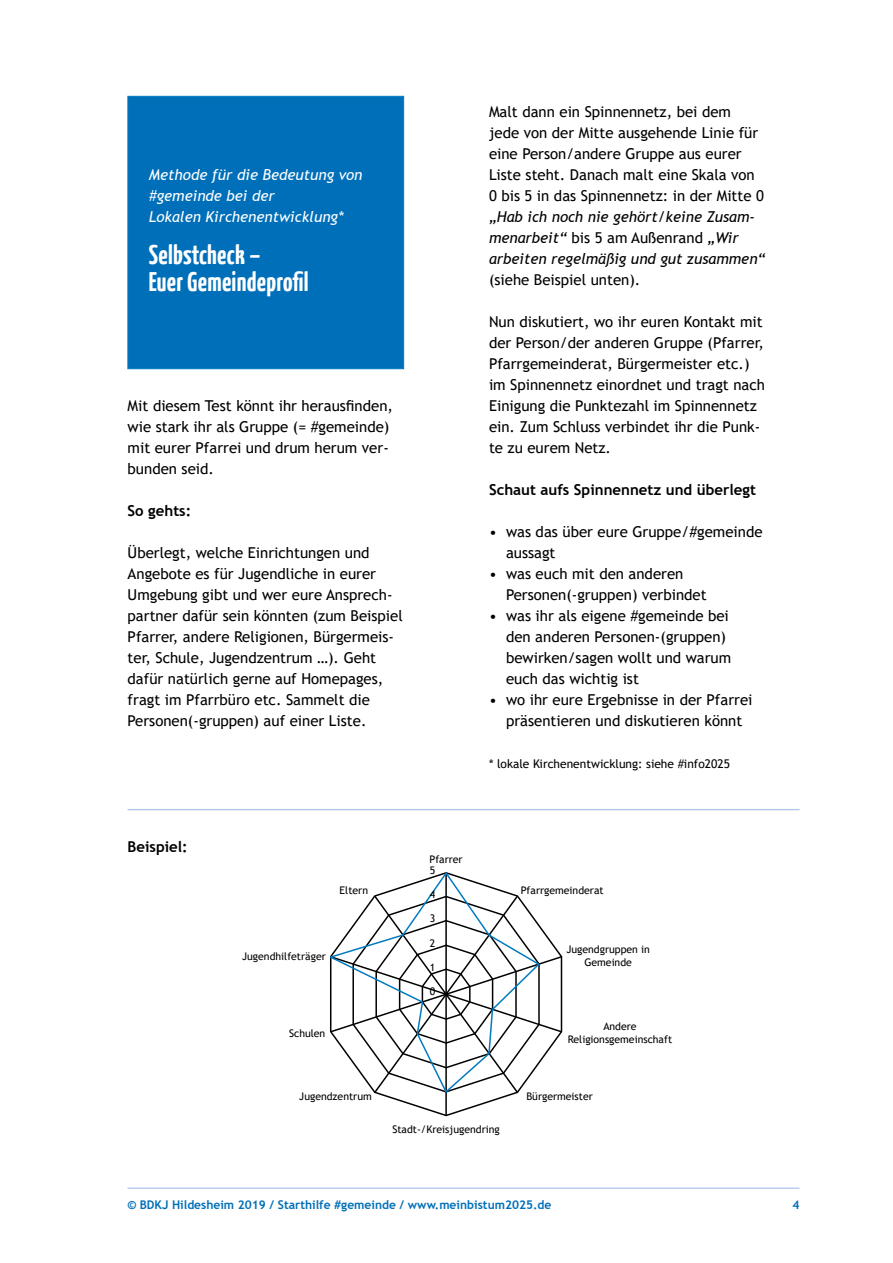
<style>
.page{position:relative;width:893px;height:1263px;background:#fff}
.page>*{position:absolute;margin:0;border:0;box-sizing:border-box;transform-origin:0 0}
.überschrift_2{font:700 27px/27px "BDKJ";color:#fff}
.fließ{font:15px/21px "Trebuchet MS";color:#000}
.fließ-2{font:italic 15px/21px "Trebuchet MS";color:#fff}
.fließ-3{font:700 15px "Trebuchet MS";color:#000}
.t1{font:700 12px "Trebuchet MS";color:#006fb9}
.fließ-4{font:12px "Trebuchet MS";color:#000}
.fließ-5{font:10.5px/13.5px "Trebuchet MS";color:#000;text-align:center}
.s1{font-style:italic}
</style>
<div class="page">
<hr style="left:128px;top:1188px;width:671px;height:1px;background:#97b8e2">
<div style="left:127px;top:96px;width:277px;height:273px;background:#006fb9;border:1px solid #007ac1"></div>
<hr style="left:128px;top:809px;width:671px;height:1px;background:#97b8e2">
<svg style="left:378px;top:1094px;width:137px;height:23px"></svg>
<hr style="left:445px;top:873px;width:2px;height:242px;background:#000">
<svg style="left:541px;top:927px;width:22px;height:134px"></svg>
<svg style="left:330px;top:872px;width:211px;height:222px"></svg>
<p class="fließ-2" style="left:149px;top:164px;width:215px">Methode für die Bedeutung von #gemeinde bei der<br>Lokalen Kirchenentwicklung*</p>
<p class="überschrift_2" style="left:149px;top:240px;width:162px">Selbstcheck –<br>Euer Gemeindeprofil</p>
<p class="fließ" style="left:128px;top:395px;width:267px">Mit diesem Test könnt ihr herausfinden, wie stark ihr als Gruppe (= #gemeinde) mit eurer Pfarrei und drum herum ver&shy;bunden seid.</p>
<p class="fließ-3" style="left:128px;top:501px;width:65px">So gehts:</p>
<p class="fließ" style="left:128px;top:542px;width:277px">Überlegt, welche Einrichtungen und Angebote es für Jugendliche in eurer Umgebung gibt und wer eure Ansprech&shy;partner dafür sein könnten (zum Beispiel Pfarrer, andere Religionen, Bürgermeis&shy;ter, Schule, Jugendzentrum …). Geht dafür natürlich gerne auf Homepages, fragt im Pfarrbüro etc. Sammelt die Personen(-gruppen) auf einer Liste.</p>
<p class="fließ" style="left:489px;top:101px;width:278px">Malt dann ein Spinnennetz, bei dem<br>jede von der Mitte ausgehende Linie für eine Person/andere Gruppe aus eurer Liste steht. Danach malt eine Skala von 0 bis 5 in das Spinnennetz: in der Mitte 0 <span class="s1">„Hab ich noch nie gehört/keine Zusam&shy;menarbeit“</span> bis 5 am Außenrand <span class="s1">„Wir arbeiten regelmäßig und gut zusammen“ </span>(siehe Beispiel unten).</p>
<p class="fließ" style="left:489px;top:311px;width:278px">Nun diskutiert, wo ihr euren Kontakt mit der Person/der anderen Gruppe (Pfarrer, Pfarrgemeinderat, Bürgermeister etc.) im Spinnennetz einordnet und tragt nach Einigung die Punktezahl im Spinnennetz ein. Zum Schluss verbindet ihr die Punk&shy;te zu eurem Netz.</p>
<p class="fließ-3" style="left:489px;top:480px;width:268px">Schaut aufs Spinnennetz und überlegt</p>
<p class="fließ" style="left:506px;top:521px;width:258px;text-indent:-17px">• was das über eure Gruppe/#gemeinde aussagt</p>
<p class="fließ" style="left:506px;top:563px;width:202px;text-indent:-17px">• was euch mit den anderen<br>Personen(-gruppen) verbindet</p>
<p class="fließ" style="left:506px;top:605px;width:227px;text-indent:-17px">• was ihr als eigene #gemeinde bei den anderen Personen-(gruppen) bewirken/sagen wollt und warum euch das wichtig ist</p>
<p class="fließ" style="left:489px;top:689px;width:265px;text-align:center">• wo ihr eure Ergebnisse in der Pfarrei präsentieren und diskutieren könnt</p>
<p class="fließ-4" style="left:489px;top:756px;width:242px">* lokale Kirchenentwicklung: siehe #info2025</p>
<p class="fließ-3" style="left:128px;top:837px;width:62px">Beispiel:</p>
<p class="fließ-5" style="left:429px;top:853px;width:35px">Pfarrer</p>
<p class="fließ-5" style="left:242px;top:950px;width:85px">Jugendhilfeträger</p>
<p class="fließ-5" style="left:289px;top:1026px;width:38px">Schulen</p>
<p class="fließ-5" style="left:430px;top:863px;width:7px">5</p>
<p class="fließ-5" style="left:430px;top:887px;width:7px">4</p>
<p class="fließ-5" style="left:430px;top:912px;width:7px">3</p>
<p class="fließ-5" style="left:430px;top:936px;width:7px">2</p>
<p class="fließ-5" style="left:430px;top:960px;width:7px">1</p>
<p class="fließ-5" style="left:430px;top:984px;width:7px">0</p>
<p class="fließ-5" style="left:340px;top:883px;width:30px">Eltern</p>
<p class="fließ-5" style="left:521px;top:883px;width:84px">Pfarrgemeinderat</p>
<p class="fließ-5" style="left:566px;top:942px;width:85px">Jugendgruppen in<br>Gemeinde</p>
<p class="fließ-5" style="left:568px;top:1019px;width:106px">Andere<br>Religionsgemeinschaft</p>
<p class="fließ-5" style="left:299px;top:1090px;width:74px">Jugendzentrum</p>
<p class="fließ-5" style="left:526px;top:1090px;width:68px">Bürgermeister</p>
<p class="fließ-5" style="left:392px;top:1122px;width:109px">Stadt-/Kreisjugendring</p>
<p class="t1" style="left:128px;top:1197px;width:425px">© BDKJ Hildesheim 2019 / Starthilfe #gemeinde / www.meinbistum2025.de</p>
<p class="t1" style="left:792px;top:1197px;width:9px">4</p>
</div>
